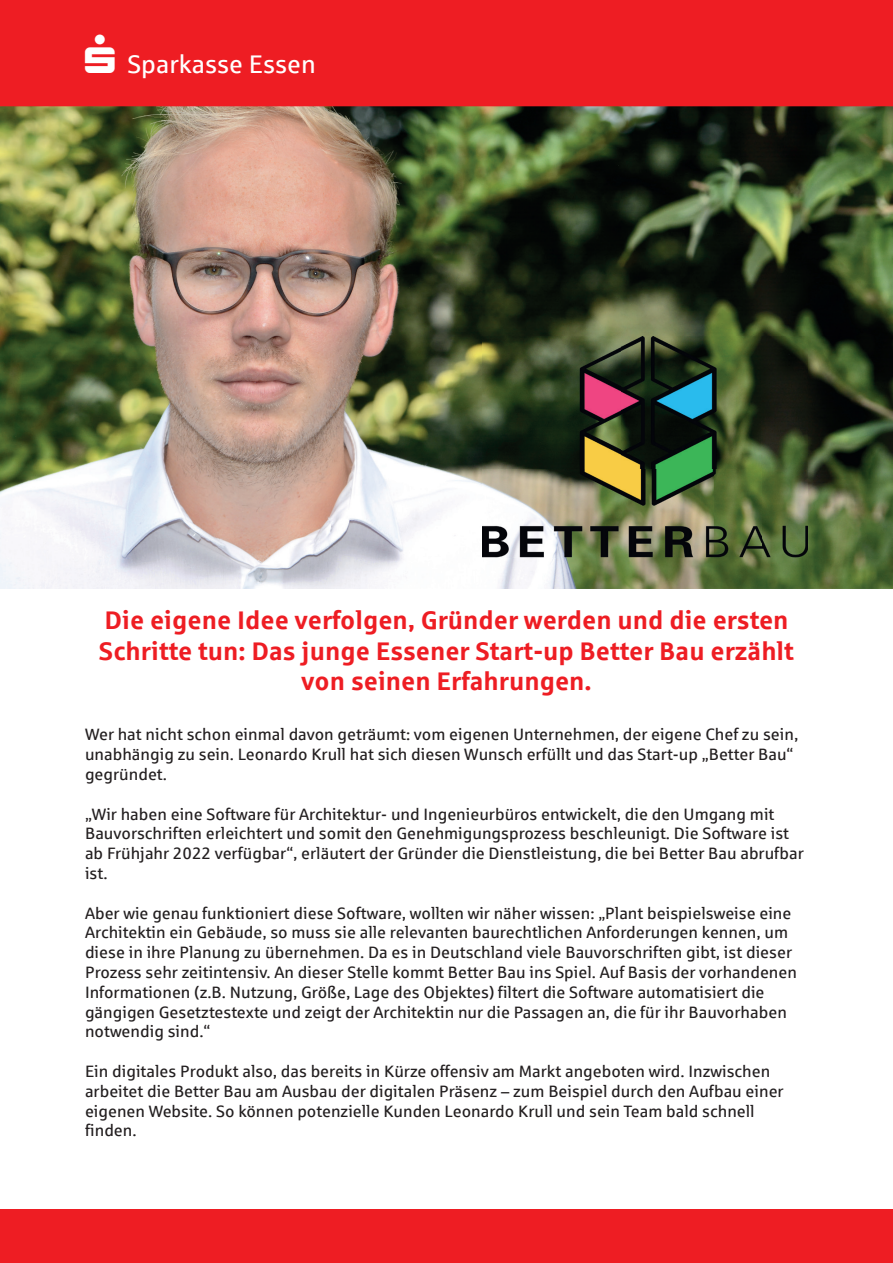
<style>
.page{position:relative;width:893px;height:1263px;background:#fff}
.page>*{position:absolute;margin:0;border:0;box-sizing:border-box;transform-origin:0 0}
.t1{font:700 25.5px/30.6px "Sparkasse Rg";color:#ee1d23;text-align:center}
.t2{font:25.5px "Sparkasse Rg";color:#fff}
.t3{font:16.5px/19.8px "Sparkasse Rg";color:#231f20}
</style>
<div class="page">
<div style="left:0;top:0;width:893px;height:106px;background:#ee1d23"></div>
<img style="left:0;top:106px;width:893px;height:483px">
<div style="left:0;top:1210px;width:893px;height:53px;background:#ee1d23"></div>
<img style="left:482px;top:337px;width:326px;height:220px">
<h1 class="t2" style="left:127px;top:49px;width:190px">Sparkasse Essen</h1>
<h1 class="t1" style="left:99px;top:604px;width:696px">Die eigene Idee verfolgen, Gründer werden und die ersten<br>Schritte tun: Das junge Essener Start-up Better Bau erzählt von seinen Erfahrungen.</h1>
<p class="t3" style="left:85px;top:724px;width:715px">Wer hat nicht schon einmal davon geträumt: vom eigenen Unternehmen, der eigene Chef zu sein, unabhängig zu sein. Leonardo Krull hat sich diesen Wunsch erfüllt und das Start-up „Better Bau“ gegründet.</p>
<p class="t3" style="left:85px;top:803px;width:720px">„Wir haben eine Software für Architektur- und Ingenieurbüros entwickelt, die den Umgang mit Bauvorschriften erleichtert und somit den Genehmigungsprozess beschleunigt. Die Software ist ab Frühjahr 2022 verfügbar“, erläutert der Gründer die Dienstleistung, die bei Better Bau abrufbar ist.</p>
<p class="t3" style="left:85px;top:902px;width:713px">Aber wie genau funktioniert diese Software, wollten wir näher wissen: „Plant beispielsweise eine Architektin ein Gebäude, so muss sie alle relevanten baurechtlichen Anforderungen kennen, um diese in ihre Planung zu übernehmen. Da es in Deutschland viele Bauvorschriften gibt, ist dieser Prozess sehr zeitintensiv. An dieser Stelle kommt Better Bau ins Spiel. Auf Basis der vorhandenen Informationen (z.B. Nutzung, Größe, Lage des Objektes) filtert die Software automatisiert die gängigen Gesetztestexte und zeigt der Architektin nur die Passagen an, die für ihr Bauvorhaben notwendig sind.“</p>
<p class="t3" style="left:85px;top:1061px;width:700px">Ein digitales Produkt also, das bereits in Kürze offensiv am Markt angeboten wird. Inzwischen arbeitet die Better Bau am Ausbau der digitalen Präsenz – zum Beispiel durch den Aufbau einer eigenen Website. So können potenzielle Kunden Leonardo Krull und sein Team bald schnell finden.</p>
</div>
